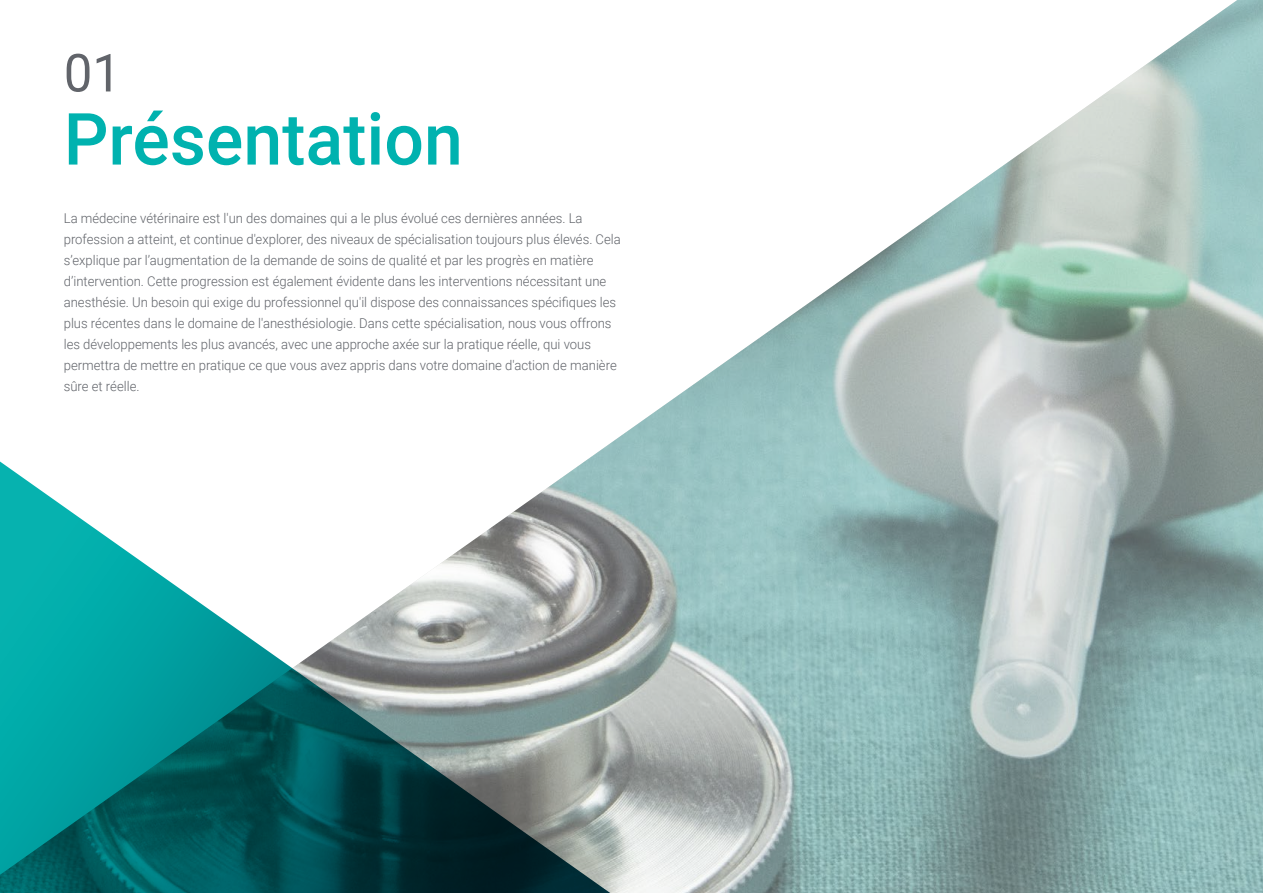
<style>
.page{position:relative;width:1263px;height:893px;background:#fff}
.page>*{position:absolute;margin:0;border:0;box-sizing:border-box;transform-origin:0 0}
.t1{font:500 72px "Roboto";color:#00b2af}
.t2{font:52.5px "Roboto";color:#61646a}
.t3{font:300 13.5px/21px "Roboto";color:#61646a}
</style>
<div class="page">
<img style="left:607px;top:0;width:656px;height:893px">
<svg style="left:0;top:446px;width:640px;height:447px"></svg>
<h2 class="t2" style="left:64px;top:36px;width:59px">01</h2>
<h1 class="t1" style="left:64px;top:89px;width:401px">Présentation</h1>
<p class="t3" style="left:64px;top:207px;width:558px">La médecine vétérinaire est l'un des domaines qui a le plus évolué ces dernières années. La profession a atteint, et continue d'explorer, des niveaux de spécialisation toujours plus élevés. Cela s’explique par l’augmentation de la demande de soins de qualité et par les progrès en matière d’intervention. Cette progression est également évidente dans les interventions nécessitant une anesthésie. Un besoin qui exige du professionnel qu'il dispose des connaissances spécifiques les plus récentes dans le domaine de l'anesthésiologie. Dans cette spécialisation, nous vous offrons les développements les plus avancés, avec une approche axée sur la pratique réelle, qui vous permettra de mettre en pratique ce que vous avez appris dans votre domaine d'action de manière sûre et réelle.</p>
</div>
